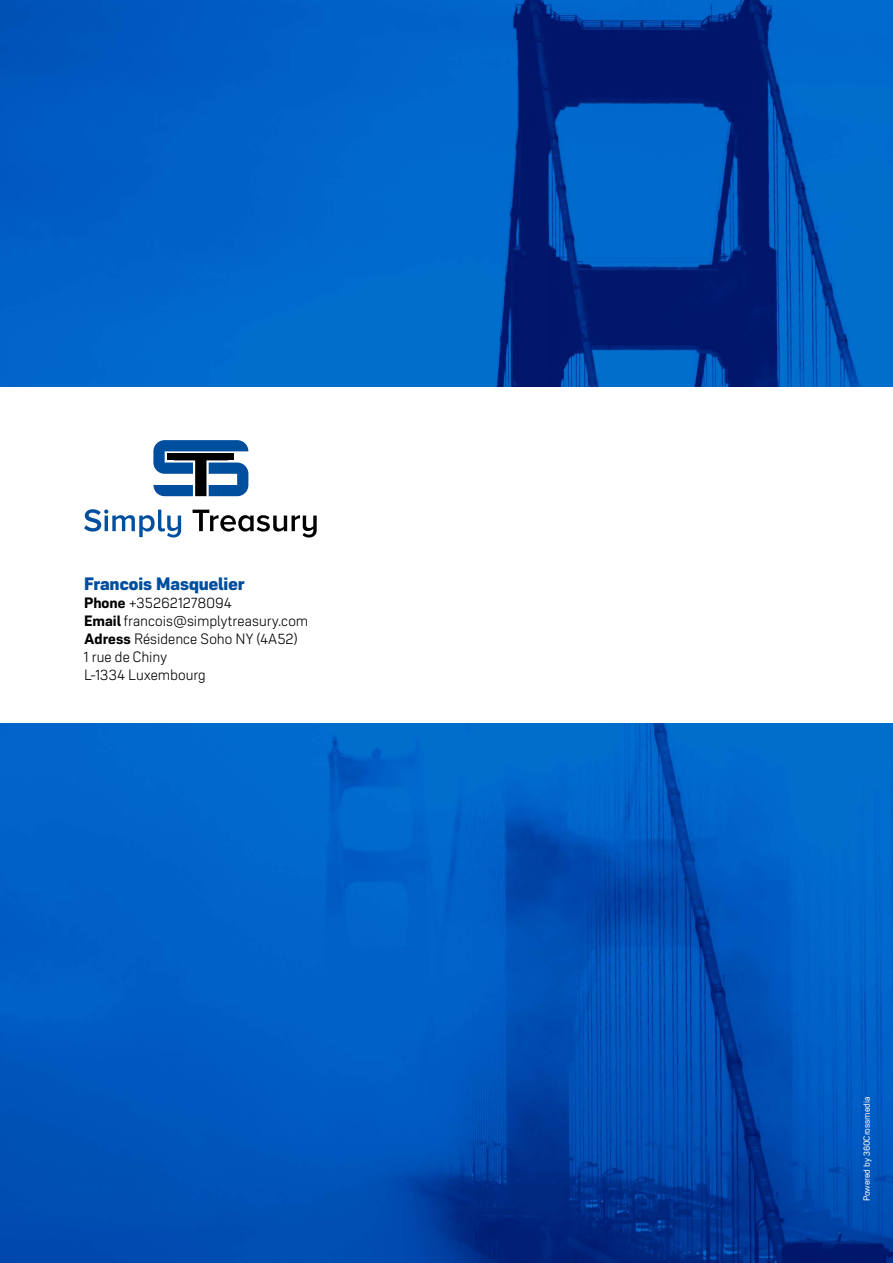
<style>
.page{position:relative;width:893px;height:1263px;background:#fff}
.page>*{position:absolute;margin:0;border:0;box-sizing:border-box;transform-origin:0 0}
.t1{font:800 18px "Roag";letter-spacing:-.005em;color:#004e9e}
.t2{font:300 15px/18px "Roag";color:#000}
.t3{font:9px "Roag";color:#fff}
.s1{font-weight:700}
</style>
<div class="page">
<img style="left:0;top:724px;width:893px;height:539px">
<svg style="left:84px;top:509px;width:97px;height:28px"></svg>
<svg style="left:193px;top:510px;width:124px;height:27px"></svg>
<svg style="left:153px;top:440px;width:95px;height:56px"></svg>
<div style="left:167px;top:453px;width:67px;height:7px;background:#000"></div>
<img style="left:0;top:0;width:893px;height:387px">
<p class="t1" style="left:84px;top:569px;width:162px">Francois Masquelier</p>
<p class="t2" style="left:84px;top:592px;width:226px"><span class="s1">Phone</span> +352621278094<br><span class="s1">Email</span> francois@simplytreasury.com<br><span class="s1">Adress</span> Résidence Soho NY (4A52)<br>1 rue de Chiny<br>L-1334 Luxembourg</p>
<p class="t3" style="left:860px;top:1201px;width:106px;rotate:-90deg">Powered by 360Crossmedia</p>
</div>
